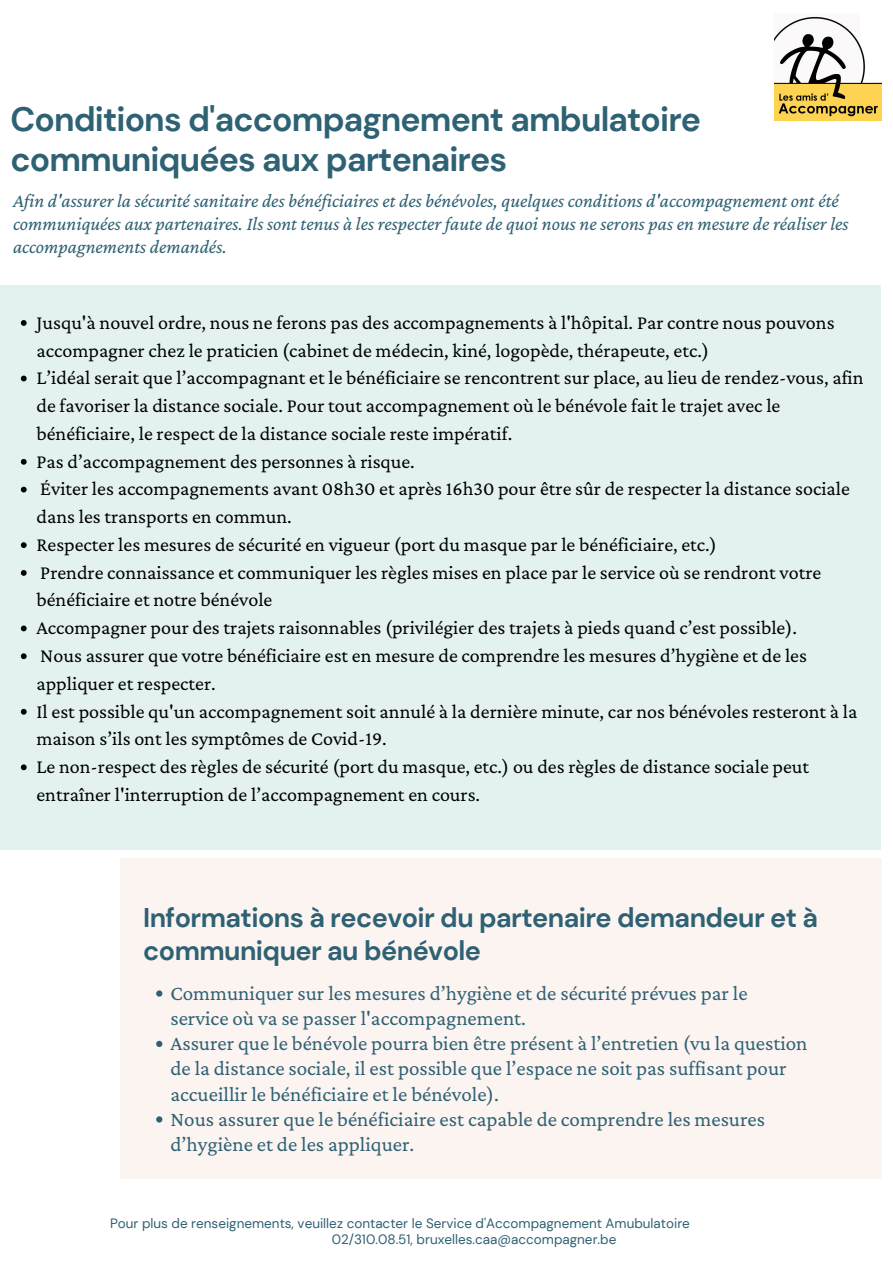
<style>
.page{position:relative;width:893px;height:1263px;background:#fff}
.page>*{position:absolute;margin:0;border:0;box-sizing:border-box;transform-origin:0 0}
.t1{font:700 33.75px/40.5px "DM Sans";letter-spacing:-.025em;color:#2e6173}
.t2{font:700 27px/32.2px "DM Sans";letter-spacing:-.02em;color:#2e6173}
.t3{font:21px/25.2px "Crimson Pro";color:#2e6173}
.t4{font:20.02px/27.8px "Crimson Pro";color:#000}
.t5{font:italic 19.5px/23.1px "Crimson Pro";color:#2e6173}
.t6{font:13.5px/16.1px "DM Sans";color:#2e6173}
</style>
<div class="page">
<div style="left:120px;top:859px;width:761px;height:320px;background:#fcf4f1"></div>
<div style="left:0;top:285px;width:881px;height:564px;background:#e3f2f1"></div>
<svg style="left:156px;top:990px;width:6px;height:7px"></svg>
<svg style="left:156px;top:1041px;width:6px;height:6px"></svg>
<svg style="left:156px;top:1116px;width:6px;height:6px"></svg>
<svg style="left:21px;top:320px;width:6px;height:6px"></svg>
<svg style="left:21px;top:376px;width:6px;height:5px"></svg>
<svg style="left:21px;top:459px;width:6px;height:6px"></svg>
<svg style="left:21px;top:487px;width:6px;height:5px"></svg>
<svg style="left:21px;top:542px;width:6px;height:6px"></svg>
<svg style="left:21px;top:570px;width:6px;height:6px"></svg>
<svg style="left:21px;top:625px;width:6px;height:6px"></svg>
<svg style="left:21px;top:653px;width:6px;height:6px"></svg>
<svg style="left:21px;top:709px;width:6px;height:6px"></svg>
<svg style="left:21px;top:764px;width:6px;height:6px"></svg>
<img style="left:774px;top:15px;width:107px;height:105px">
<h1 class="t1" style="left:10px;top:99px;width:692px">Conditions d'accompagnement ambulatoire communiquées aux partenaires</h1>
<p class="t5" style="left:13px;top:188px;width:837px">Afin d'assurer la sécurité sanitaire des bénéficiaires et des bénévoles, quelques conditions d'accompagnement ont été communiquées aux partenaires. Ils sont tenus à les respecter faute de quoi nous ne serons pas en mesure de réaliser les accompagnements demandés.</p>
<p class="t4" style="left:37px;top:308px;width:828px">Jusqu'à nouvel ordre, nous ne ferons pas des accompagnements à l'hôpital. Par contre nous pouvons accompagner chez le praticien (cabinet de médecin, kiné, logopède, thérapeute, etc.)<br>L’idéal serait que l’accompagnant et le bénéficiaire se rencontrent sur place, au lieu de rendez-vous, afin de favoriser la distance sociale. Pour tout accompagnement où le bénévole fait le trajet avec le bénéficiaire, le respect de la distance sociale reste impératif.<br>Pas d’accompagnement des personnes à risque.<br>Éviter les accompagnements avant 08h30 et après 16h30 pour être sûr de respecter la distance sociale dans les transports en commun.<br>Respecter les mesures de sécurité en vigueur (port du masque par le bénéficiaire, etc.)<br>Prendre connaissance et communiquer les règles mises en place par le service où se rendront votre bénéficiaire et notre bénévole<br>Accompagner pour des trajets raisonnables (privilégier des trajets à pieds quand c’est possible).<br>Nous assurer que votre bénéficiaire est en mesure de comprendre les mesures d’hygiène et de les appliquer et respecter.<br>Il est possible qu'un accompagnement soit annulé à la dernière minute, car nos bénévoles resteront à la maison s’ils ont les symptômes de Covid-19.<br>Le non-respect des règles de sécurité (port du masque, etc.) ou des règles de distance sociale peut entraîner l'interruption de l’accompagnement en cours.</p>
<h2 class="t2" style="left:143px;top:902px;width:676px">Informations à recevoir du partenaire demandeur et à communiquer au bénévole</h2>
<p class="t3" style="left:170px;top:980px;width:638px">Communiquer sur les mesures d’hygiène et de sécurité prévues par le service où va se passer l'accompagnement.<br>Assurer que le bénévole pourra bien être présent à l’entretien (vu la question de la distance sociale, il est possible que l’espace ne soit pas suffisant pour accueillir le bénéficiaire et le bénévole).<br>Nous assurer que le bénéficiaire est capable de comprendre les mesures d’hygiène et de les appliquer.</p>
<p class="t6" style="left:332px;top:1215px;width:360px;text-indent:-222px">Pour plus de renseignements, veuillez contacter le Service d'Accompagnement Amubulatoire<br>02/310.08.51, bruxelles.caa@accompagner.be</p>
</div>
